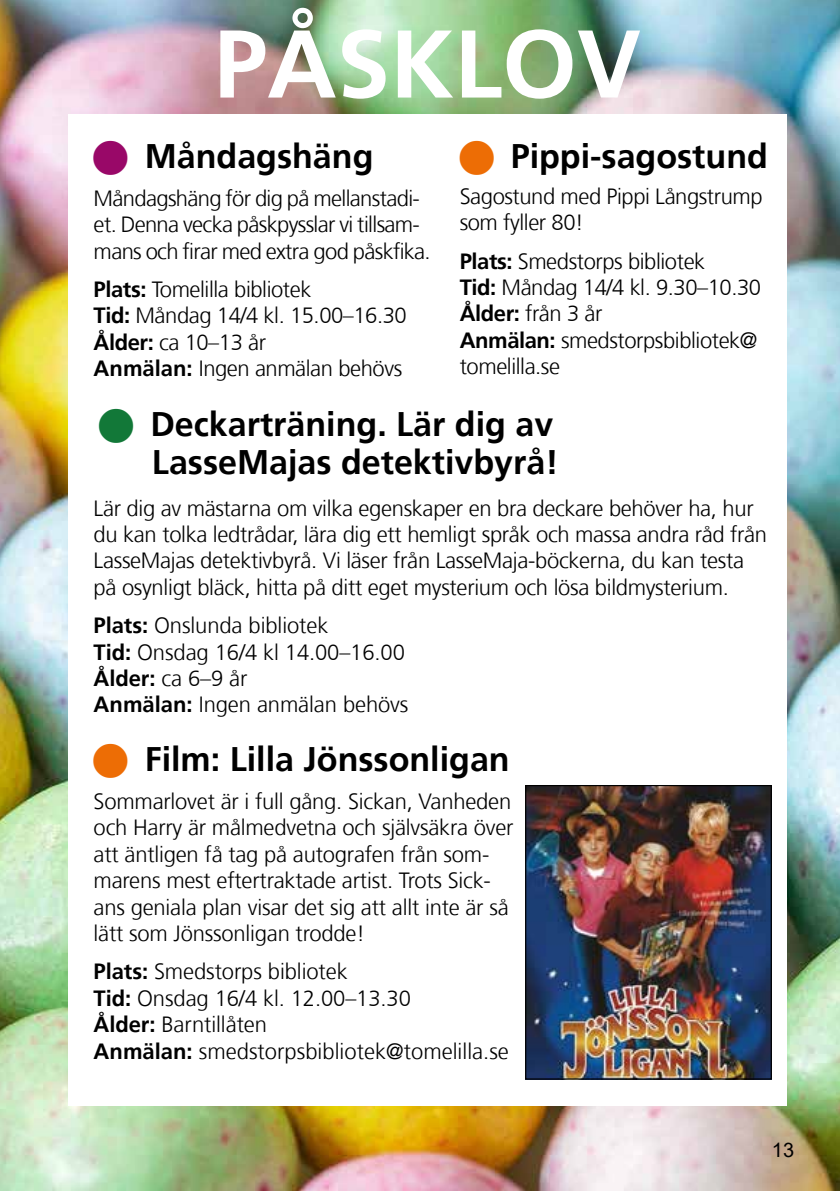
<style>
.page{position:relative;width:840px;height:1191px;background:#fff}
.page>*{position:absolute;margin:0;border:0;box-sizing:border-box;transform-origin:0 0}
.t1{font:700 96px "Frutiger";color:#fff}
.t2{font:700 34px/38.4px "Frutiger";color:#000;text-align:right}
.t3{font:300 22px/26.4px "Frutiger";letter-spacing:-.015em;color:#000}
.t4{font:20px "Arial";color:#000}
.s1{color:#990868}
.s2{font-weight:700}
.s3{color:#127838}
.s4{color:#ed6d05}
</style>
<div class="page">
<img style="left:0;top:0;width:839px;height:1191px">
<div style="left:68px;top:114px;width:718px;height:992px;background:#fff"></div>
<img style="left:527px;top:787px;width:242px;height:290px">
<div style="left:525px;top:785px;width:246px;height:294px;border:1px solid #000"></div>
<h1 class="t1" style="left:214px;top:8px;width:428px">PÅSKLOV</h1>
<h2 class="t2" style="left:94px;top:137px;width:281px"><span class="s1">■</span> Måndagshäng</h2>
<p class="t3" style="left:94px;top:185px;width:338px">Måndagshäng för dig på mellanstadi&shy;et. Denna vecka påskpysslar vi tillsam&shy;mans och firar med extra god påskfika.</p>
<p class="t3" style="left:94px;top:276px;width:314px"><span class="s2">Plats:</span> Tomelilla bibliotek<br><span class="s2">Tid:</span> Måndag 14/4 kl. 15.00–16.30<br><span class="s2">Ålder:</span> ca 10–13 år<br><span class="s2">Anmälan:</span> Ingen anmälan behövs</p>
<h2 class="t2" style="left:99px;top:405px;width:460px"><span class="s3">■</span> Deckarträning. Lär dig av<br>LasseMajas detektivbyrå!</h2>
<p class="t3" style="left:94px;top:495px;width:674px">Lär dig av mästarna om vilka egenskaper en bra deckare behöver ha, hur du kan tolka ledtrådar, lära dig ett hemligt språk och massa andra råd från LasseMajas detektivbyrå. Vi läser från LasseMaja-böckerna, du kan testa på osynligt bläck, hitta på ditt eget mysterium och lösa bildmysterium.</p>
<p class="t3" style="left:94px;top:612px;width:316px"><span class="s2">Plats:</span> Onslunda bibliotek<br><span class="s2">Tid:</span> Onsdag 16/4 kl 14.00–16.00<br><span class="s2">Ålder:</span> ca 6–9 år<br><span class="s2">Anmälan:</span> Ingen anmälan behövs</p>
<h2 class="t2" style="left:94px;top:740px;width:417px"><span class="s4">■</span> Film: Lilla Jönssonligan</h2>
<p class="t3" style="left:94px;top:788px;width:421px">Sommarlovet är i full gång. Sickan, Vanheden och Harry är målmedvetna och självsäkra över att äntligen få tag på autografen från som&shy;marens mest eftertraktade artist. Trots Sick&shy;ans geniala plan visar det sig att allt inte är så lätt som Jönssonligan trodde!</p>
<p class="t3" style="left:94px;top:959px;width:416px"><span class="s2">Plats:</span> Smedstorps bibliotek<br><span class="s2">Tid:</span> Onsdag 16/4 kl. 12.00–13.30<br><span class="s2">Ålder:</span> Barntillåten<br><span class="s2">Anmälan:</span> smedstorpsbibliotek@tomelilla.se</p>
<h2 class="t2" style="left:459px;top:137px;width:309px"><span class="s4">■</span> Pippi-sagostund</h2>
<p class="t3" style="left:459px;top:183px;width:304px">Sagostund med Pippi Långstrump som fyller 80!</p>
<p class="t3" style="left:459px;top:248px;width:303px"><span class="s2">Plats:</span> Smedstorps bibliotek<br><span class="s2">Tid:</span> Måndag 14/4 kl. 9.30–10.30<br><span class="s2">Ålder:</span> från 3 år<br><span class="s2">Anmälan:</span> smedstorpsbibliotek@ tomelilla.se</p>
<p class="t4" style="left:771px;top:1136px;width:24px">13</p>
</div>
